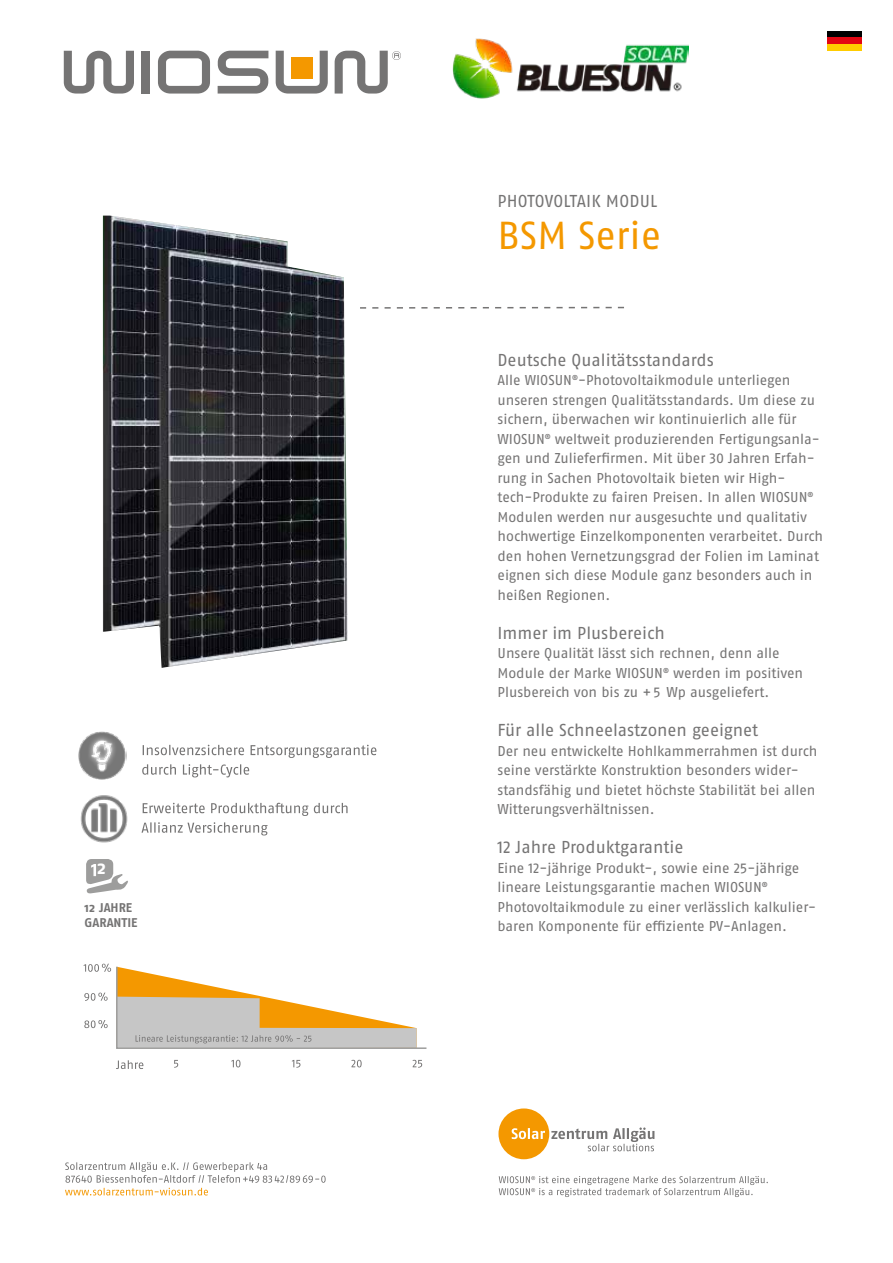
<style>
.page{position:relative;width:893px;height:1263px;background:#fff}
.page>*{position:absolute;margin:0;border:0;box-sizing:border-box;transform-origin:0 0}
.t1{font:39px "Fago OT";letter-spacing:-.01em;color:#f49800}
.t2{font:700 18.45px "Fago OT";color:#fff}
.t3{font:17.25px "Fago OT";color:#757474}
.t4{font:14.25px/19.5px "Fago OT";letter-spacing:-.005em;color:#757474}
.t5{font:700 12.6px/15.1px "Fago OT";color:#757474}
</style>
<div class="page">
<svg style="left:64px;top:51px;width:70px;height:43px"></svg>
<div style="left:142px;top:51px;width:8px;height:43px;background:#757474"></div>
<svg style="left:158px;top:51px;width:52px;height:43px"></svg>
<svg style="left:218px;top:51px;width:50px;height:43px"></svg>
<svg style="left:276px;top:51px;width:52px;height:43px"></svg>
<div style="left:291px;top:57px;width:21px;height:22px;background:#f49800"></div>
<svg style="left:335px;top:51px;width:66px;height:43px"></svg>
<svg style="left:231px;top:1060px;width:9px;height:7px"></svg>
<svg style="left:174px;top:1060px;width:4px;height:8px"></svg>
<svg style="left:292px;top:1060px;width:8px;height:8px"></svg>
<svg style="left:351px;top:1060px;width:11px;height:7px"></svg>
<svg style="left:413px;top:1060px;width:9px;height:8px"></svg>
<svg style="left:360px;top:307px;width:264px;height:2px"></svg>
<svg style="left:86px;top:859px;width:42px;height:35px"></svg>
<div style="left:827px;top:31px;width:34px;height:6px;background:#000"></div>
<div style="left:827px;top:37px;width:34px;height:7px;background:#e30613"></div>
<div style="left:827px;top:44px;width:34px;height:7px;background:#fc0"></div>
<div style="left:498px;top:1108px;width:51px;height:51px;background:#f49800;border-radius:50%"></div>
<svg style="left:512px;top:1128px;width:33px;height:11px"></svg>
<svg style="left:551px;top:1127px;width:103px;height:24px"></svg>
<svg style="left:499px;top:1176px;width:269px;height:21px"></svg>
<svg style="left:65px;top:1162px;width:261px;height:33px"></svg>
<svg style="left:84px;top:964px;width:343px;height:85px"></svg>
<svg style="left:116px;top:1060px;width:27px;height:9px"></svg>
<img style="left:78px;top:731px;width:48px;height:48px">
<svg style="left:142px;top:764px;width:107px;height:13px"></svg>
<svg style="left:143px;top:745px;width:233px;height:13px"></svg>
<img style="left:80px;top:795px;width:48px;height:48px">
<svg style="left:142px;top:822px;width:126px;height:13px"></svg>
<svg style="left:143px;top:803px;width:205px;height:13px"></svg>
<img style="left:103px;top:216px;width:245px;height:452px">
<img style="left:453px;top:38px;width:236px;height:61px">
<p class="t2" style="left:97px;top:857px;width:10px">2</p>
<p class="t5" style="left:85px;top:900px;width:54px;text-indent:-14px">N 12 JAHRE<br>GARANTIE</p>
<p class="t3" style="left:498px;top:191px;width:161px">PHOTOVOLTAIK MODUL</p>
<h1 class="t1" style="left:497px;top:212px;width:165px">BSM Serie</h1>
<p class="t3" style="left:497px;top:349px;width:218px">Deutsche Qualitätsstandards</p>
<p class="t4" style="left:497px;top:370px;width:327px">Alle WIOSUN®-Photovoltaikmodule unterliegen unseren strengen Qualitätsstandards. Um diese zu sichern, überwachen wir kontinuierlich alle für WIOSUN® weltweit produzierenden Fertigungsanla&shy;gen und Zulieferfirmen. Mit über 30 Jahren Erfah&shy;rung in Sachen Photovoltaik bieten wir High&shy;tech-Produkte zu fairen Preisen. In allen WIOSUN® Modulen werden nur ausgesuchte und qualitativ hochwertige Einzelkomponenten verarbeitet. Durch den hohen Vernetzungsgrad der Folien im Laminat eignen sich diese Module ganz besonders auch in heißen Regionen.</p>
<p class="t3" style="left:497px;top:622px;width:169px">Immer im Plusbereich</p>
<p class="t4" style="left:497px;top:643px;width:307px">Unsere Qualität lässt sich rechnen, denn alle<br>Module der Marke WIOSUN® werden im positiven<br>Plusbereich von bis zu +5 Wp ausgeliefert.</p>
<p class="t3" style="left:497px;top:720px;width:262px">Für alle Schneelastzonen geeignet</p>
<p class="t4" style="left:497px;top:741px;width:321px">Der neu entwickelte Hohlkammerrahmen ist durch seine verstärkte Konstruktion besonders wider&shy;standsfähig und bietet höchste Stabilität bei allen Witterungsverhältnissen.</p>
<p class="t3" style="left:497px;top:837px;width:187px">12 Jahre Produktgarantie</p>
<p class="t4" style="left:497px;top:858px;width:320px">Eine 12-jährige Produkt-, sowie eine 25-jährige lineare Leistungsgarantie machen WIOSUN® Photovoltaikmodule zu einer verlässlich kalkulier&shy;baren Komponente für effiziente PV-Anlagen.</p>
</div>
